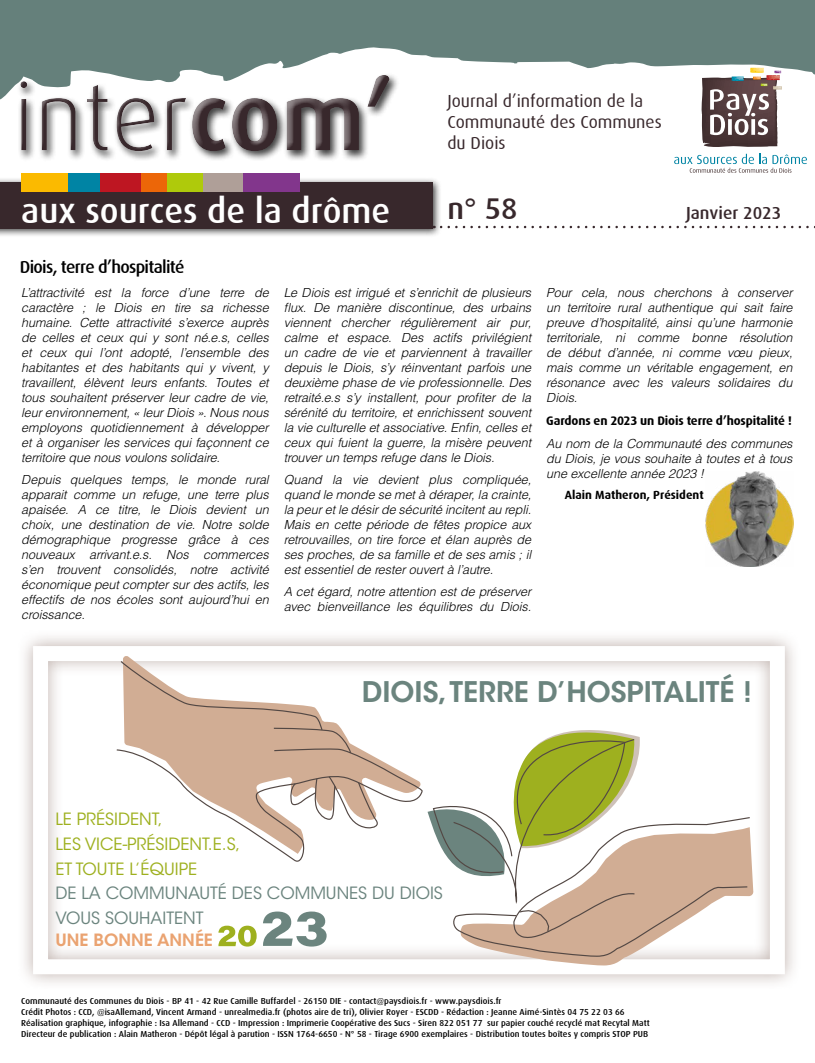
<style>
.page{position:relative;width:815px;height:1063px;background:#fff}
.page>*{position:absolute;margin:0;border:0;box-sizing:border-box;transform-origin:0 0}
.t1{font:300 95px "Dax";color:#38282c}
.t2{font:500 35px "Dax";color:#fff}
.t3{font:500 30px "Dax";color:#38282c}
.t4{font:600 28.25px "ITC Avant Garde Std";color:#6b847e}
.t5{font:17.5px/21px "Dax";color:#38282c}
.t6{font:500 17.5px "Dax";letter-spacing:-.04em;color:#000}
.t7{font:500 17.5px "Dax";color:#38282c}
.t8{font:16.88px/24.6px "ITC Avant Garde Std";color:#9eb01f}
.t9{font:16.88px/24.6px "ITC Avant Garde Std";color:#6b847e}
.t10{font:600 16.88px "ITC Avant Garde Std";color:#eaa371}
.t11{font:italic 300 12.5px/15px "Helvetica LT Std";letter-spacing:-.005em;color:#000;text-align:justify}
.t12{font:700 12.5px "Dax";letter-spacing:-.01em;color:#000}
.t13{font:700 11.88px "Dax";color:#000}
.t14{font:500 8.75px/11.2px "Dax";color:#000}
.s1{font-weight:700}
</style>
<div class="page">
<div style="left:17px;top:630px;width:784px;height:361px;background:#a7948d;opacity:.75"></div>
<div style="left:0;top:0;width:815px;height:159px;background:#65807b"></div>
<svg style="left:0;top:47px;width:815px;height:127px;fill:#fff"></svg>
<div style="left:0;top:177px;width:442px;height:61px;background:#000;opacity:.75"></div>
<div style="left:0;top:182px;width:432px;height:46px;background:#38282c"></div>
<div style="left:167px;top:174px;width:36px;height:18px;background:#afca0b"></div>
<div style="left:100px;top:174px;width:42px;height:18px;background:#be1622"></div>
<div style="left:142px;top:174px;width:25px;height:18px;background:#ec6608"></div>
<div style="left:68px;top:174px;width:32px;height:18px;background:#0084a4"></div>
<div style="left:21px;top:174px;width:47px;height:18px;background:#fbba00"></div>
<div style="left:203px;top:174px;width:41px;height:18px;background:#af9f98"></div>
<div style="left:244px;top:174px;width:56px;height:18px;background:#82368c"></div>
<svg style="left:441px;top:226px;width:374px;height:2px"></svg>
<svg style="left:674px;top:68px;width:133px;height:105px;background:#c3bebf"></svg>
<div style="left:17px;top:72px;width:383px;height:90px;background:#000;opacity:.75"></div>
<div style="left:12px;top:66px;width:382px;height:91px;background:#fff;opacity:.75"></div>
<img style="left:705px;top:471px;width:89px;height:95px">
<svg style="left:123px;top:655px;width:298px;height:92px"></svg>
<svg style="left:460px;top:827px;width:294px;height:138px"></svg>
<svg style="left:428px;top:720px;width:323px;height:237px"></svg>
<svg style="left:115px;top:747px;width:309px;height:120px"></svg>
<svg style="left:119px;top:660px;width:233px;height:94px"></svg>
<svg style="left:290px;top:775px;width:92px;height:53px"></svg>
<svg style="left:218px;top:926px;width:39px;height:21px"></svg>
<svg style="left:263px;top:912px;width:64px;height:35px"></svg>
<h1 class="t1" style="left:13px;top:65px;width:382px">inter<span class="s1">com’</span></h1>
<h2 class="t2" style="left:21px;top:191px;width:371px">aux sources de la drôme</h2>
<h3 class="t6" style="left:20px;top:257px;width:166px">Diois, terre d’hospitalité</h3>
<h3 class="t5" style="left:447px;top:90px;width:216px">Journal d’information de la<br>Communauté des Communes du Diois</h3>
<h3 class="t3" style="left:447px;top:192px;width:72px">n° 58</h3>
<h3 class="t7" style="left:686px;top:203px;width:97px">Janvier 2023</h3>
<p class="t11" style="left:21px;top:285px;width:249px">L’attractivité est la force d’une terre de caractère ; le Diois en tire sa richesse humaine. Cette attractivité s’exerce auprès de celles et ceux qui y sont né.e.s, celles et ceux qui l’ont adopté, l’ensemble des habitantes et des habitants qui y vivent, y travaillent, élèvent leurs enfants. Toutes et tous souhaitent préserver leur cadre de vie, leur environnement, « leur Diois ». Nous nous employons quotidiennement à développer et à organiser les services qui façonnent ce territoire que nous voulons solidaire.</p>
<p class="t11" style="left:21px;top:472px;width:249px">Depuis quelques temps, le monde rural apparait comme un refuge, une terre plus apaisée. A ce titre, le Diois devient un choix, une destination de vie. Notre solde démographique progresse grâce à ces nouveaux arrivant.e.s. Nos commerces s’en trouvent consolidés, notre activité économique peut compter sur des actifs, les effectifs de nos écoles sont aujourd’hui en croissance.</p>
<p class="t11" style="left:284px;top:285px;width:249px">Le Diois est irrigué et s’enrichit de plusieurs flux. De manière discontinue, des urbains viennent chercher régulièrement air pur, calme et espace. Des actifs privilégient un cadre de vie et parviennent à travailler depuis le Diois, s’y réinventant parfois une deuxième phase de vie professionnelle. Des retraité.e.s s’y installent, pour profiter de la sérénité du territoire, et enrichissent souvent la vie culturelle et associative. Enfin, celles et ceux qui fuient la guerre, la misère peuvent trouver un temps refuge dans le Diois.</p>
<p class="t11" style="left:284px;top:472px;width:249px">Quand la vie devient plus compliquée, quand le monde se met à déraper, la crainte, la peur et le désir de sécurité incitent au repli.<br>Mais en cette période de fêtes propice aux retrouvailles, on tire force et élan auprès de ses proches, de sa famille et de ses amis ; il est essentiel de rester ouvert à l’autre.</p>
<p class="t11" style="left:284px;top:584px;width:249px">A cet égard, notre attention est de préserver avec bienveillance les équilibres du Diois.</p>
<p class="t11" style="left:546px;top:285px;width:248px">Pour cela, nous cherchons à conserver un territoire rural authentique qui sait faire preuve d’hospitalité, ainsi qu’une harmonie territoriale, ni comme bonne résolution de début d’année, ni comme vœu pieux, mais comme un véritable engagement, en résonance avec les valeurs solidaires du Diois.</p>
<p class="t12" style="left:546px;top:414px;width:247px">Gardons en 2023 un Diois terre d’hospitalité !</p>
<p class="t11" style="left:546px;top:436px;width:248px">Au nom de la Communauté des communes du Diois, je vous souhaite à toutes et à tous une excellente année 2023 !</p>
<p class="t13" style="left:565px;top:488px;width:140px">Alain Matheron, Président</p>
<h3 class="t4" style="left:362px;top:674px;width:392px">DIOIS, TERRE D’HOSPITALITÉ !</h3>
<h3 class="t8" style="left:56px;top:807px;width:186px">LE PRÉSIDENT,<br>LES VICE-PRÉSIDENT.E.S,<br>ET TOUTE L’ÉQUIPE</h3>
<h3 class="t9" style="left:56px;top:881px;width:389px">DE LA COMMUNAUTÉ DES COMMUNES DU DIOIS<br>VOUS SOUHAITENT</h3>
<h3 class="t10" style="left:56px;top:929px;width:159px">UNE BONNE ANNÉE</h3>
<p class="t14" style="left:21px;top:995px;width:630px">Communauté des Communes du Diois - BP 41 - 42 Rue Camille Buffardel - 26150 DIE - contact@paysdiois.fr - www.paysdiois.fr<br>Crédit Photos : CCD, @isaAllemand, Vincent Armand - unrealmedia.fr (photos aire de tri), Olivier Royer - ESCDD - Rédaction : Jeanne Aimé-Sintès 04 75 22 03 66<br>Réalisation graphique, infographie : Isa Allemand - CCD - Impression : Imprimerie Coopérative des Sucs - Siren 822 051 77 sur papier couché recyclé mat Recytal Matt Directeur de publication : Alain Matheron - Dépôt légal à parution - ISSN 1764-6650 - N° 58 - Tirage 6900 exemplaires - Distribution toutes boîtes y compris STOP PUB</p>
</div>
